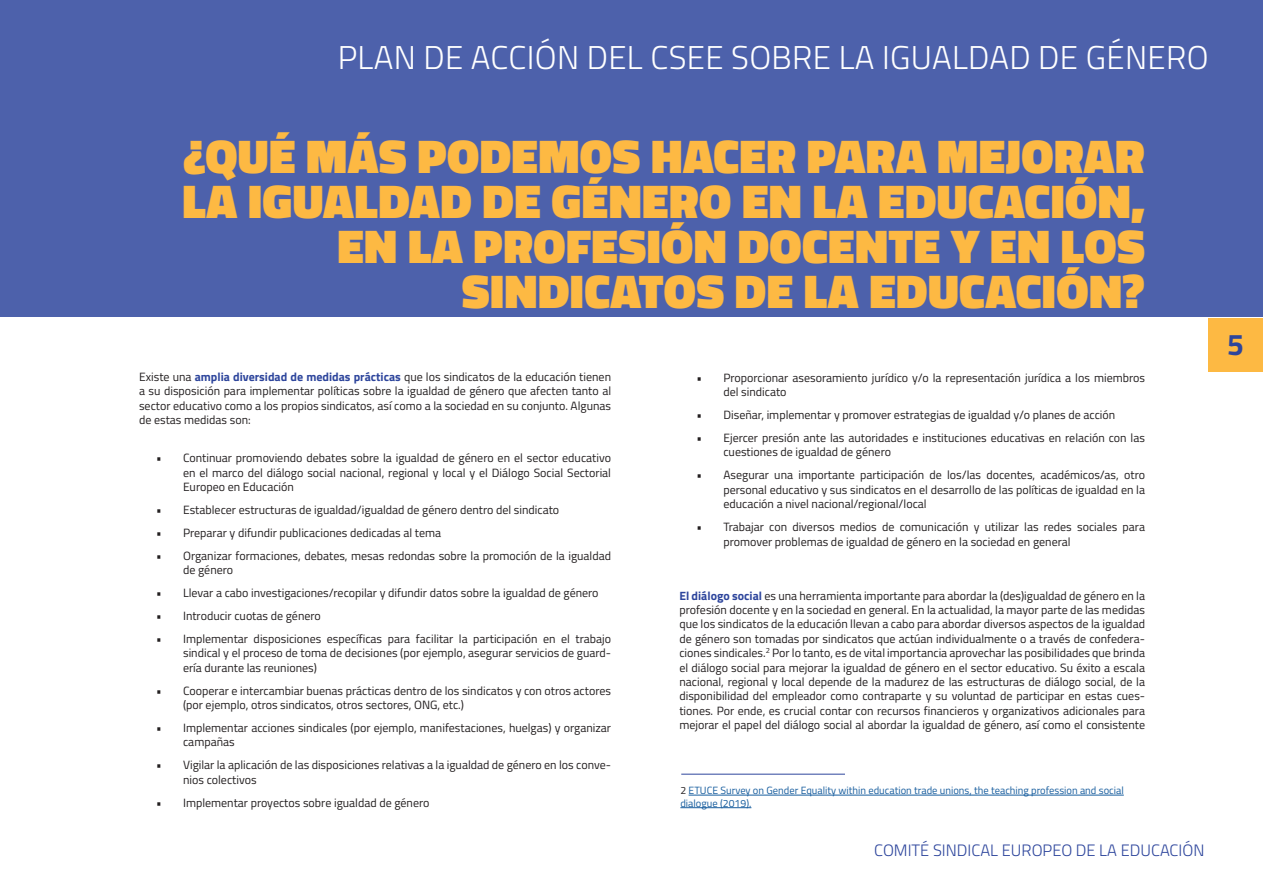
<style>
.page{position:relative;width:1263px;height:893px;background:#fff}
.page>*{position:absolute;margin:0;border:0;box-sizing:border-box;transform-origin:0 0}
.t1{font:900 48px/45px "Titillium";letter-spacing:.01em;color:#fdb943;text-align:right}
.t2{font:300 33px "Titillium";letter-spacing:.01em;color:#fff}
.t3{font:700 30px "Titillium";color:#2d459c}
.t4{font:300 16.5px "Titillium";color:#2d459c}
.t5{font:12px/14.4px "Titillium";color:#231f20}
.t6{font:10.5px/12.6px "Titillium";color:#175d9e}
.s1{font-weight:700;color:#2d459c}
.s2{color:#231f20}
</style>
<div class="page">
<div style="left:0;top:0;width:1263px;height:317px;background:#4d61ab"></div>
<div style="left:1208px;top:319px;width:55px;height:53px;background:#fdb943"></div>
<hr style="left:689px;top:795px;width:435px;height:1px;background:#175d9e">
<hr style="left:680px;top:807px;width:71px;height:1px;background:#175d9e">
<hr style="left:681px;top:774px;width:164px;height:1px;background:#2d459c">
<h2 class="t2" style="left:338px;top:34px;width:872px">PLAN DE ACCIÓN DEL CSEE SOBRE LA IGUALDAD DE GÉNERO</h2>
<h1 class="t1" style="left:183px;top:134px;width:964px">¿QUÉ MÁS PODEMOS HACER PARA MEJORAR LA IGUALDAD DE GÉNERO EN LA EDUCACIÓN, EN LA PROFESIÓN DOCENTE Y EN LOS SINDICATOS DE LA EDUCACIÓN?</h1>
<p class="t5" style="left:139px;top:369px;width:474px;text-align:justify">Existe una <span class="s1">amplia diversidad de medidas prácticas</span> que los sindicatos de la educación tienen a su disposición para implementar políticas sobre la igualdad de género que afecten tanto al sector educativo como a los propios sindicatos, así como a la sociedad en su conjunto. Algunas de estas medidas son:</p>
<p class="t5" style="left:183px;top:450px;width:429px;text-align:justify;text-indent:-27px">• Continuar promoviendo debates sobre la igualdad de género en el sector educativo en el marco del diálogo social nacional, regional y local y el Diálogo Social Sectorial Europeo en Educación</p>
<p class="t5" style="left:156px;top:502px;width:405px">• Establecer estructuras de igualdad/igualdad de género dentro del sindicato</p>
<p class="t5" style="left:156px;top:525px;width:286px">• Preparar y difundir publicaciones dedicadas al tema</p>
<p class="t5" style="left:183px;top:548px;width:429px;text-indent:-27px">• Organizar formaciones, debates, mesas redondas sobre la promoción de la igualdad de género</p>
<p class="t5" style="left:156px;top:585px;width:444px">• Llevar a cabo investigaciones/recopilar y difundir datos sobre la igualdad de género</p>
<p class="t5" style="left:156px;top:608px;width:166px">• Introducir cuotas de género</p>
<p class="t5" style="left:183px;top:631px;width:429px;text-align:justify;text-indent:-27px">• Implementar disposiciones específicas para facilitar la participación en el trabajo sindical y el proceso de toma de decisiones (por ejemplo, asegurar servicios de guard&shy;ería durante las reuniones)</p>
<p class="t5" style="left:183px;top:683px;width:429px;text-indent:-27px">• Cooperar e intercambiar buenas prácticas dentro de los sindicatos y con otros actores (por ejemplo, otros sindicatos, otros sectores, ONG, etc.)</p>
<p class="t5" style="left:183px;top:720px;width:429px;text-indent:-27px">• Implementar acciones sindicales (por ejemplo, manifestaciones, huelgas) y organizar campañas</p>
<p class="t5" style="left:183px;top:757px;width:429px;text-indent:-27px">• Vigilar la aplicación de las disposiciones relativas a la igualdad de género en los conve&shy;nios colectivos</p>
<p class="t5" style="left:156px;top:795px;width:275px">• Implementar proyectos sobre igualdad de género</p>
<p class="t5" style="left:723px;top:370px;width:423px;text-indent:-27px">• Proporcionar asesoramiento jurídico y/o la representación jurídica a los miembros del sindicato</p>
<p class="t5" style="left:696px;top:407px;width:420px">• Diseñar, implementar y promover estrategias de igualdad y/o planes de acción</p>
<p class="t5" style="left:723px;top:430px;width:423px;text-indent:-27px">• Ejercer presión ante las autoridades e instituciones educativas en relación con las cuestiones de igualdad de género</p>
<p class="t5" style="left:723px;top:467px;width:423px;text-align:justify;text-indent:-27px">• Asegurar una importante participación de los/las docentes, académicos/as, otro personal educativo y sus sindicatos en el desarrollo de las políticas de igualdad en la educación a nivel nacional/regional/local</p>
<p class="t5" style="left:723px;top:519px;width:423px;text-indent:-27px">• Trabajar con diversos medios de comunicación y utilizar las redes sociales para promover problemas de igualdad de género en la sociedad en general</p>
<p class="t5" style="left:679px;top:588px;width:467px;text-align:justify"><span class="s1">El diálogo social</span> es una herramienta importante para abordar la (des)igualdad de género en la profesión docente y en la sociedad en general. En la actualidad, la mayor parte de las medidas que los sindicatos de la educación llevan a cabo para abordar diversos aspectos de la igualdad de género son tomadas por sindicatos que actúan individualmente o a través de confedera&shy;ciones sindicales.<sup>2</sup> Por lo tanto, es de vital importancia aprovechar las posibilidades que brinda el diálogo social para mejorar la igualdad de género en el sector educativo. Su éxito a escala nacional, regional y local depende de la madurez de las estructuras de diálogo social, de la disponibilidad del empleador como contraparte y su voluntad de participar en estas cues&shy;tiones. Por ende, es crucial contar con recursos financieros y organizativos adicionales para mejorar el papel del diálogo social al abordar la igualdad de género, así como el consistente</p>
<p class="t6" style="left:680px;top:783px;width:445px"><span class="s2">2</span> ETUCE Survey on Gender Equality within education trade unions, the teaching profession and social dialogue (2019).</p>
<h3 class="t4" style="left:874px;top:838px;width:332px">COMITÉ SINDICAL EUROPEO DE LA EDUCACIÓN</h3>
<h3 class="t3" style="left:1227px;top:321px;width:18px">5</h3>
</div>
